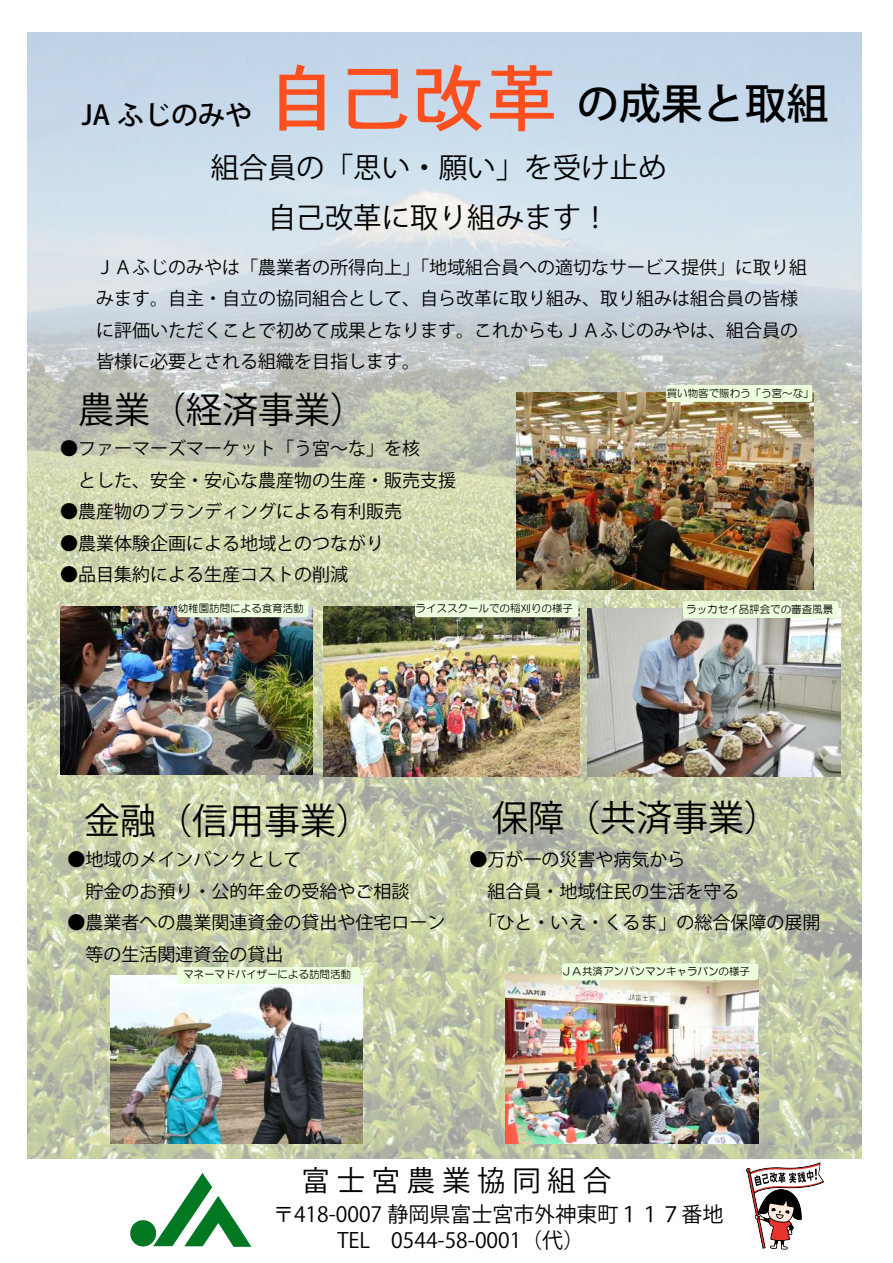
<style>
.page{position:relative;width:893px;height:1263px;background:#fff}
.page>*{position:absolute;margin:0;border:0;box-sizing:border-box;transform-origin:0 0}
.t1{font:500 42px "Koz Go Pr 6 N";color:#000}
.t2{font:36px "Koz Go Pro";color:#000}
.t3{font:28.5px/49.8px "Koz Go Pro";color:#000;text-align:center}
.t4{font:500 27px "Koz Go Pr 6 N";color:#000}
.t5{font:21px/26.8px "Koz Go Pro";color:#000}
.t6{font:18px/31.5px "Koz Go Pro";color:#000}
.t7{font:10.5px "HG Maru Gothic MPRO";color:#000}
.s1{font-family:"DFHS Gothic W5 WIN RKSJ H";font-weight:400;font-size:73.5px;color:#ff4f1f}
</style>
<div class="page">
<img style="left:28px;top:32px;width:833px;height:1127px">
<img style="left:130px;top:1173px;width:122px;height:74px">
<img style="left:735px;top:1158px;width:99px;height:92px">
<img style="left:505px;top:974px;width:253px;height:170px">
<div style="left:562px;top:963px;width:196px;height:17px;background:#ecffdc"></div>
<img style="left:60px;top:607px;width:252px;height:168px">
<div style="left:177px;top:600px;width:131px;height:17px;background:#ecffdc;border-radius:2px"></div>
<img style="left:324px;top:606px;width:255px;height:170px">
<div style="left:415px;top:600px;width:163px;height:17px;background:#ecffdc;border-radius:3px"></div>
<img style="left:587px;top:608px;width:253px;height:168px">
<div style="left:683px;top:601px;width:155px;height:17px;background:#ecffdc;border-radius:3px"></div>
<img style="left:111px;top:975px;width:252px;height:168px">
<div style="left:177px;top:967px;width:184px;height:17px;background:#ecffdc"></div>
<img style="left:517px;top:392px;width:297px;height:198px">
<div style="left:666px;top:385px;width:146px;height:17px;background:#ecffdc;border-radius:2px"></div>
<h1 class="t1" style="left:265px;top:80px;width:565px"><span class="s1">自己改革</span>の成果と取組</h1>
<h3 class="t3" style="left:211px;top:143px;width:457px">組合員の「思い・願い」を受け止め自己改革に取り組みます！</h3>
<p class="t6" style="left:96px;top:252px;width:712px">ＪＡふじのみやは「農業者の所得向上」「地域組合員への適切なサービス提供」に取り組みます。自主・自立の協同組合として、自ら改革に取り組み、取り組みは組合員の皆様に評価いただくことで初めて成果となります。これからもＪＡふじのみやは、組合員の皆様に必要とされる組織を目指します。</p>
<h2 class="t2" style="left:78px;top:387px;width:289px">農業（経済事業）</h2>
<h3 class="t4" style="left:82px;top:100px;width:172px">JA ふじのみや</h3>
<p class="t7" style="left:667px;top:388px;width:148px">買い物客で賑わう「う宮～な」</p>
<p class="t6" style="left:60px;top:433px;width:397px">●ファーマーズマーケット「う宮～な」を核<br>　とした、安全・安心な農産物の生産・販売支援</p>
<p class="t6" style="left:60px;top:496px;width:343px">●農産物のブランディングによる有利販売</p>
<p class="t6" style="left:60px;top:528px;width:325px">●農業体験企画による地域とのつながり</p>
<p class="t6" style="left:60px;top:559px;width:289px">●品目集約による生産コストの削減</p>
<p class="t7" style="left:178px;top:603px;width:128px">幼稚園訪問による食育活動</p>
<p class="t7" style="left:416px;top:603px;width:159px">ライススクールでの稲刈りの様子</p>
<p class="t7" style="left:686px;top:604px;width:148px">ラッカセイ品評会での審査風景</p>
<h2 class="t2" style="left:84px;top:798px;width:289px">金融（信用事業）</h2>
<h2 class="t2" style="left:492px;top:795px;width:289px">保障（共済事業）</h2>
<p class="t6" style="left:68px;top:844px;width:343px">●地域のメインバンクとして<br>　貯金のお預り・公的年金の受給やご相談</p>
<p class="t6" style="left:68px;top:907px;width:379px">●農業者への農業関連資金の貸出や住宅ローン　等の生活関連資金の貸出</p>
<p class="t7" style="left:183px;top:969px;width:170px">マネーマドバイザーによる訪問活動</p>
<p class="t6" style="left:469px;top:844px;width:217px">●万が一の災害や病気から</p>
<p class="t6" style="left:469px;top:876px;width:271px">　組合員・地域住民の生活を守る</p>
<p class="t6" style="left:478px;top:907px;width:343px">「ひと・いえ・くるま」の総合保障の展開</p>
<p class="t7" style="left:561px;top:966px;width:190px">ＪＡ共済アンパンマンキャラバンの様子</p>
<h3 class="t3" style="left:302px;top:1156px;width:311px">富 士 宮 農 業 協 同 組 合</h3>
<p class="t5" style="left:337px;top:1201px;width:387px;text-indent:-64px">〒418-0007 静岡県富士宮市外神東町１１７番地<br>TEL　0544-58-0001（代）</p>
</div>
